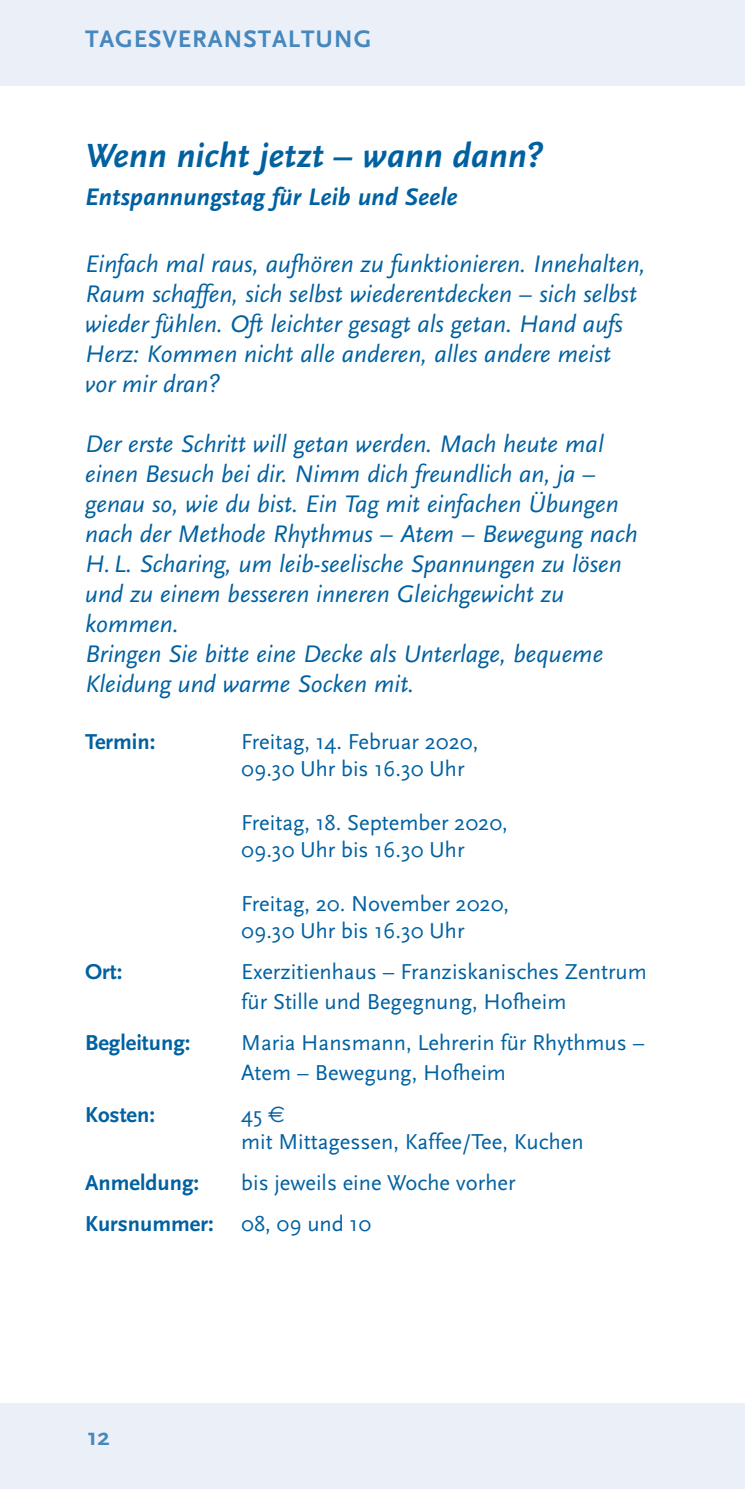
<style>
.page{position:relative;width:745px;height:1489px;background:#fff}
.page>*{position:absolute;margin:0;border:0;box-sizing:border-box;transform-origin:0 0}
.refugium_head{font:italic 700 35px "Mtud Scala Sans";color:#0061a1}
.kurstext{font:italic 25px/30px "Mtud Scala Sans";color:#0061a1}
.refugium_subhead{font:italic 700 25px "Mtud Scala Sans";color:#0061a1}
.Rubrik{font:700 25px "Mtud Scala Sans";letter-spacing:.035em;color:#4687bd}
.info-text{font:22.5px/27px "Mtud Scala Sans";color:#0061a1}
.info-text-2{font:700 22.5px "Mtud Scala Sans";color:#0061a1}
.s1{font-family:"Euro Sans"}
.s2{font-weight:400}
</style>
<div class="page">
<div style="left:0;top:1403px;width:744px;height:85px;background:#ebf0f8"></div>
<div style="left:0;top:0;width:744px;height:85px;background:#ebf0f8"></div>
<p class="Rubrik" style="left:85px;top:25px;width:287px">TAGESVERANSTALTUNG</p>
<p class="refugium_head" style="left:85px;top:137px;width:459px">Wenn nicht jetzt – wann dann?</p>
<p class="refugium_subhead" style="left:85px;top:183px;width:374px">Entspannungstag für Leib und Seele</p>
<p class="kurstext" style="left:85px;top:249px;width:562px">Einfach mal raus, aufhören zu funktionieren. Innehalten,</p>
<p class="kurstext" style="left:85px;top:279px;width:553px">Raum schaffen, sich selbst wiederentdecken – sich selbst</p>
<p class="kurstext" style="left:85px;top:309px;width:539px">wieder fühlen. Oft leichter gesagt als getan. Hand aufs</p>
<p class="kurstext" style="left:85px;top:339px;width:527px">Herz: Kommen nicht alle anderen, alles andere meist</p>
<p class="kurstext" style="left:85px;top:369px;width:137px">vor mir dran?</p>
<p class="kurstext" style="left:85px;top:429px;width:520px">Der erste Schritt will getan werden. Mach heute mal</p>
<p class="kurstext" style="left:85px;top:459px;width:512px">einen Besuch bei dir. Nimm dich freundlich an, ja –</p>
<p class="kurstext" style="left:85px;top:489px;width:534px">genau so, wie du bist. Ein Tag mit einfachen Übungen</p>
<p class="kurstext" style="left:85px;top:519px;width:553px">nach der Methode Rhythmus – Atem – Bewegung nach</p>
<p class="kurstext" style="left:85px;top:549px;width:537px">H. L. Scharing, um leib-seelische Spannungen zu lösen und zu einem besseren inneren Gleichgewicht zu kommen.</p>
<p class="kurstext" style="left:85px;top:639px;width:519px">Bringen Sie bitte eine Decke als Unterlage, bequeme</p>
<p class="kurstext" style="left:85px;top:669px;width:331px">Kleidung und warme Socken mit.</p>
<p class="info-text-2" style="left:85px;top:729px;width:72px">Termin:</p>
<p class="info-text" style="left:241px;top:728px;width:238px">Freitag, 14. Februar 2020,<br>09.30 Uhr bis 16.30 Uhr</p>
<p class="info-text" style="left:241px;top:809px;width:268px">Freitag, 18. September 2020,<br>09.30 Uhr bis 16.30 Uhr</p>
<p class="info-text" style="left:241px;top:890px;width:269px">Freitag, 20. November 2020,<br>09.30 Uhr bis 16.30 Uhr</p>
<p class="info-text-2" style="left:85px;top:959px;width:39px">Ort:</p>
<p class="info-text" style="left:241px;top:957px;width:407px;line-height:30px">Exerzitienhaus – Franziskanisches Zentrum für Stille und Begegnung, Hofheim</p>
<p class="info-text-2" style="left:85px;top:1030px;width:107px">Begleitung:</p>
<p class="info-text" style="left:241px;top:1028px;width:405px;line-height:30px">Maria Hansmann, Lehrerin für Rhythmus –<br>Atem – Bewegung, Hofheim</p>
<p class="info-text-2" style="left:85px;top:1102px;width:71px">Kosten:</p>
<p class="info-text" style="left:241px;top:1101px;width:344px">45 <span class="s1">€<br></span>mit Mittagessen, Kaffee/Tee, Kuchen</p>
<p class="info-text-2" style="left:85px;top:1170px;width:115px">Anmeldung:</p>
<p class="info-text" style="left:241px;top:1169px;width:276px">bis jeweils eine Woche vorher</p>
<p class="info-text-2" style="left:85px;top:1211px;width:287px">Kursnummer: <span class="s2">08, 09 und 10</span></p>
<p class="Rubrik" style="left:88px;top:1423px;width:24px">12</p>
</div>
